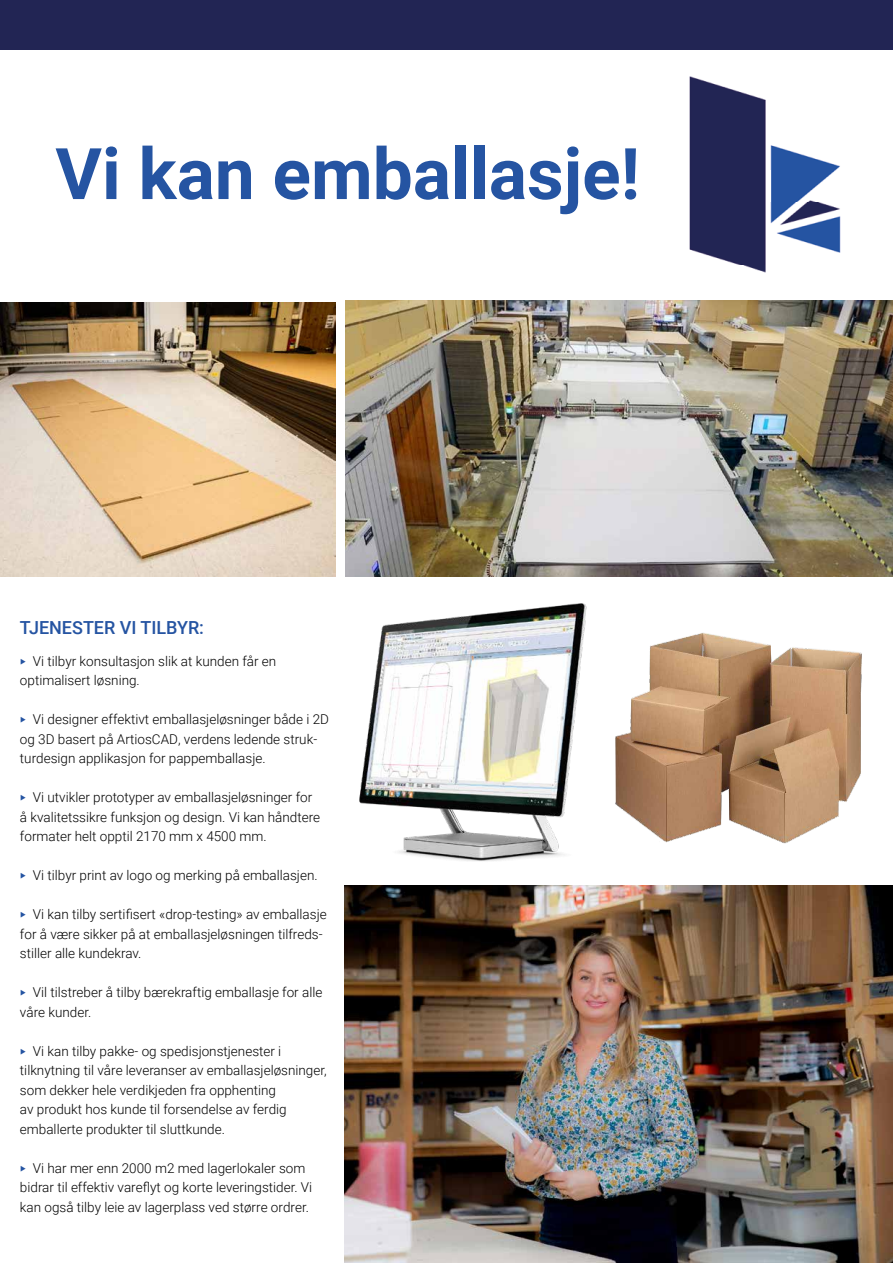
<style>
.page{position:relative;width:893px;height:1263px;background:#fff}
.page>*{position:absolute;margin:0;border:0;box-sizing:border-box;transform-origin:0 0}
.t1{font:700 71.25px "Roboto";color:#2554a2}
.t2{font:500 18px "Roboto";color:#2554a2}
.t3{font:300 13.5px/19.5px "Roboto";color:#000}
.s1{color:#2554a2}
</style>
<div class="page">
<div style="left:0;top:0;width:893px;height:50px;background:#222554"></div>
<img style="left:344px;top:886px;width:549px;height:377px">
<img style="left:345px;top:301px;width:548px;height:275px">
<img style="left:0;top:302px;width:335px;height:274px">
<img style="left:359px;top:603px;width:228px;height:258px">
<img style="left:615px;top:633px;width:247px;height:211px">
<img style="left:689px;top:77px;width:152px;height:196px">
<h1 class="t1" style="left:55px;top:124px;width:586px">Vi kan emballasje!</h1>
<h2 class="t2" style="left:20px;top:615px;width:186px">TJENESTER VI TILBYR:</h2>
<p class="t3" style="left:20px;top:651px;width:258px"><span class="s1">‣</span> Vi tilbyr konsultasjon slik at kunden får en optimalisert løsning.</p>
<p class="t3" style="left:20px;top:709px;width:311px"><span class="s1">‣</span> Vi designer effektivt emballasjeløsninger både i 2D og 3D basert på ArtiosCAD, verdens ledende struk&shy;turdesign applikasjon for pappemballasje.</p>
<p class="t3" style="left:20px;top:787px;width:302px"><span class="s1">‣</span> Vi utvikler prototyper av emballasjeløsninger for å kvalitetssikre funksjon og design. Vi kan håndtere formater helt opptil 2170 mm x 4500 mm.</p>
<p class="t3" style="left:20px;top:865px;width:299px"><span class="s1">‣</span> Vi tilbyr print av logo og merking på emballasjen.</p>
<p class="t3" style="left:20px;top:904px;width:308px"><span class="s1">‣</span> Vi kan tilby sertifisert «drop-testing» av emballasje for å være sikker på at emballasjeløsningen tilfreds&shy;stiller alle kundekrav.</p>
<p class="t3" style="left:20px;top:982px;width:304px"><span class="s1">‣</span> Vil tilstreber å tilby bærekraftig emballasje for alle våre kunder.</p>
<p class="t3" style="left:20px;top:1041px;width:308px"><span class="s1">‣</span> Vi kan tilby pakke- og spedisjonstjenester i tilknytning til våre leveranser av emballasjeløsninger, som dekker hele verdikjeden fra opphenting<br>av produkt hos kunde til forsendelse av ferdig emballerte produkter til sluttkunde.</p>
<p class="t3" style="left:20px;top:1158px;width:294px"><span class="s1">‣</span> Vi har mer enn 2000 m2 med lagerlokaler som bidrar til effektiv vareflyt og korte leveringstider. Vi kan også tilby leie av lagerplass ved større ordrer.</p>
</div>
